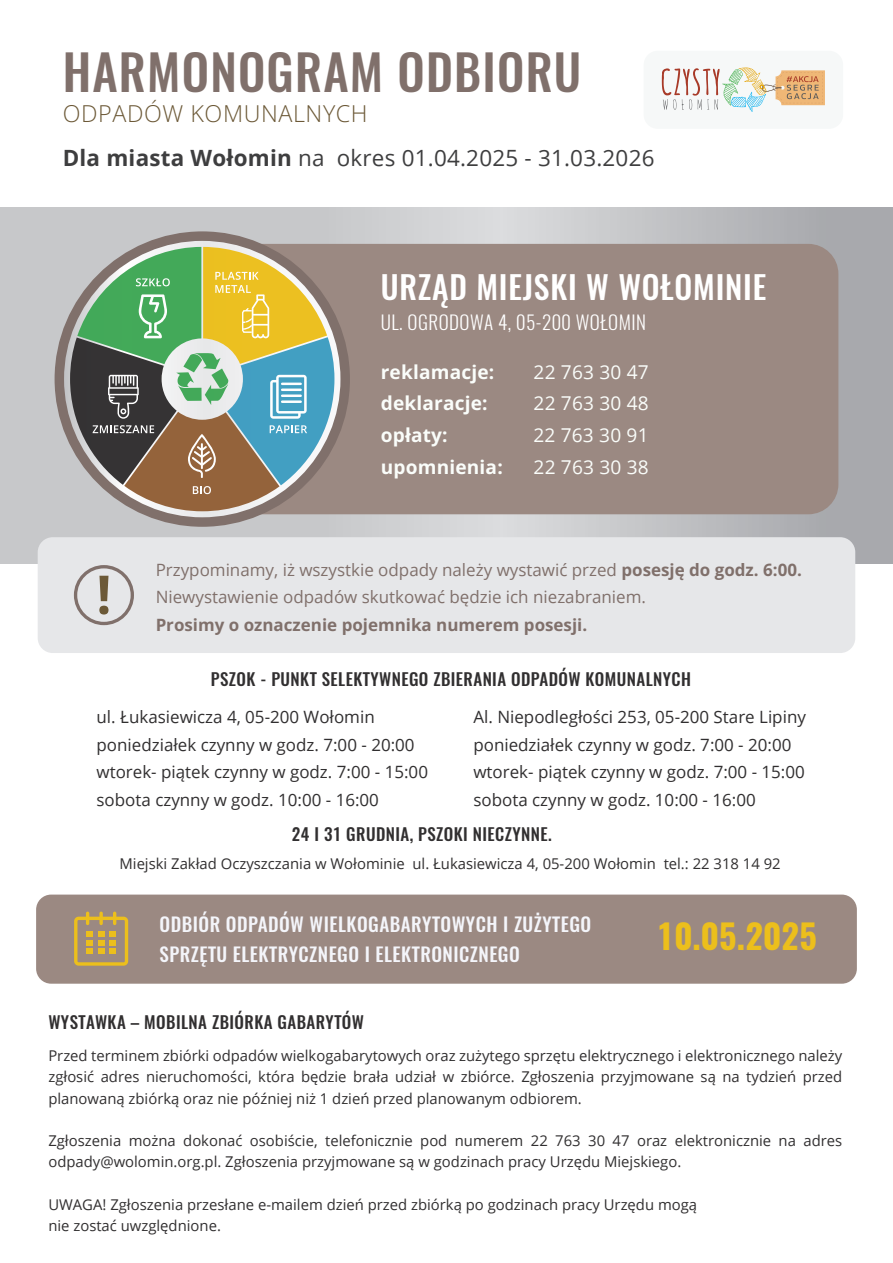
<style>
.page{position:relative;width:893px;height:1263px;background:#fff}
.page>*{position:absolute;margin:0;border:0;box-sizing:border-box;transform-origin:0 0}
.t1{font:500 48.75px "Oswald";letter-spacing:.025em;color:#80706b}
.t2{font:700 33.9px "Oswald";color:#ecbf1c}
.t3{font:500 31.8px "Oswald";letter-spacing:.025em;color:#fff}
.t4{font:300 23.25px "Open Sans";letter-spacing:.025em;color:#6c5937}
.t5{font:22.35px "Open Sans";letter-spacing:.01em;color:#3e3e3f}
.t6{font:500 19.05px/29.7px "Oswald";letter-spacing:.025em;color:#f4f5fa}
.t7{font:700 19.05px "Open Sans";letter-spacing:.01em;color:#fafdfa}
.t8{font:19.05px "Open Sans";letter-spacing:.01em;color:#fafdfa}
.t9{font:300 19.05px "Oswald";letter-spacing:.025em;color:#fff}
.t10{font:16.95px/27.6px "Open Sans";color:#312f30}
.t11{font:16.95px/27.6px "Open Sans";color:#80706b}
.t12{font:500 16.95px "Oswald";letter-spacing:.025em;color:#312f30}
.t13{font:700 16.95px "Open Sans";color:#80706b}
.t14{font:14.85px/21.1px "Open Sans";color:#312f30}
.s1{font-weight:700}
</style>
<div class="page">
<svg style="left:0;top:208px;width:893px;height:355px;background:#bfc0c3"></svg>
<div style="left:38px;top:537px;width:817px;height:116px;background:#e6e7e9;border-radius:15px"></div>
<div style="left:36px;top:894px;width:821px;height:90px;background:#9b8982;border-radius:15px"></div>
<div style="left:644px;top:51px;width:199px;height:78px;background:#f6f8f8;border-radius:14px"></div>
<svg style="left:662px;top:68px;width:163px;height:44px"></svg>
<div style="left:202px;top:244px;width:636px;height:270px;background:#9b8982;border-radius:30px"></div>
<svg style="left:55px;top:231px;width:295px;height:296px;background:#998d8a"></svg>
<svg style="left:70px;top:247px;width:264px;height:264px;background:#8c9977"></svg>
<svg style="left:74px;top:911px;width:54px;height:55px"></svg>
<svg style="left:74px;top:565px;width:60px;height:60px"></svg>
<h1 class="t1" style="left:63px;top:38px;width:520px">HARMONOGRAM ODBIORU</h1>
<h3 class="t4" style="left:63px;top:98px;width:306px">ODPADÓW KOMUNALNYCH</h3>
<h3 class="t5" style="left:63px;top:142px;width:593px"><span class="s1">Dla miasta Wołomin</span> na okres 01.04.2025 - 31.03.2026</h3>
<h3 class="t3" style="left:381px;top:265px;width:387px">URZĄD MIEJSKI W WOŁOMINIE</h3>
<p class="t9" style="left:381px;top:309px;width:267px">UL. OGRODOWA 4, 05-200 WOŁOMIN</p>
<p class="t7" style="left:381px;top:358px;width:115px">reklamacje:</p>
<p class="t8" style="left:534px;top:358px;width:117px">22 763 30 47</p>
<p class="t7" style="left:381px;top:390px;width:108px">deklaracje:</p>
<p class="t8" style="left:534px;top:390px;width:117px">22 763 30 48</p>
<p class="t7" style="left:381px;top:422px;width:68px">opłaty:</p>
<p class="t8" style="left:533px;top:422px;width:117px">22 763 30 91</p>
<p class="t7" style="left:381px;top:454px;width:124px">upomnienia:</p>
<p class="t8" style="left:534px;top:454px;width:117px">22 763 30 38</p>
<p class="t11" style="left:156px;top:555px;width:648px">Przypominamy, iż wszystkie odpady należy wystawić przed <span class="s1">posesję do godz. 6:00.<br></span>Niewystawienie odpadów skutkować będzie ich niezabraniem.</p>
<p class="t13" style="left:156px;top:613px;width:433px">Prosimy o oznaczenie pojemnika numerem posesji.</p>
<p class="t12" style="left:211px;top:667px;width:482px">PSZOK - PUNKT SELEKTYWNEGO ZBIERANIA ODPADÓW KOMUNALNYCH</p>
<p class="t10" style="left:97px;top:703px;width:333px">ul. Łukasiewicza 4, 05-200 Wołomin poniedziałek czynny w godz. 7:00 - 20:00 wtorek- piątek czynny w godz. 7:00 - 15:00 sobota czynny w godz. 10:00 - 16:00</p>
<p class="t10" style="left:473px;top:703px;width:334px">Al. Niepodległości 253, 05-200 Stare Lipiny poniedziałek czynny w godz. 7:00 - 20:00 wtorek- piątek czynny w godz. 7:00 - 15:00 sobota czynny w godz. 10:00 - 16:00</p>
<p class="t12" style="left:292px;top:823px;width:261px">24 I 31 GRUDNIA, PSZOKI NIECZYNNE.</p>
<p class="t14" style="left:120px;top:853px;width:663px">Miejski Zakład Oczyszczania w Wołominie ul. Łukasiewicza 4, 05-200 Wołomin tel.: 22 318 14 92</p>
<p class="t6" style="left:159px;top:910px;width:433px">ODBIÓR ODPADÓW WIELKOGABARYTOWYCH I ZUŻYTEGO<br>SPRZĘTU ELEKTRYCZNEGO I ELEKTRONICZNEGO</p>
<h2 class="t2" style="left:656px;top:912px;width:162px">10.05.2025</h2>
<p class="t12" style="left:48px;top:1011px;width:317px">WYSTAWKA – MOBILNA ZBIÓRKA GABARYTÓW</p>
<p class="t14" style="left:48px;top:1045px;width:795px;text-align:justify">Przed terminem zbiórki odpadów wielkogabarytowych oraz zużytego sprzętu elektrycznego i elektronicznego należy zgłosić adres nieruchomości, która będzie brała udział w zbiórce. Zgłoszenia przyjmowane są na tydzień przed planowaną zbiórką oraz nie później niż 1 dzień przed planowanym odbiorem.</p>
<p class="t14" style="left:48px;top:1130px;width:795px">Zgłoszenia można dokonać osobiście, telefonicznie pod numerem 22 763 30 47 oraz elektronicznie na adres odpady@wolomin.org.pl. Zgłoszenia przyjmowane są w godzinach pracy Urzędu Miejskiego.</p>
<p class="t14" style="left:48px;top:1193px;width:650px">UWAGA! Zgłoszenia przesłane e-mailem dzień przed zbiórką po godzinach pracy Urzędu mogą nie zostać uwzględnione.</p>
</div>
